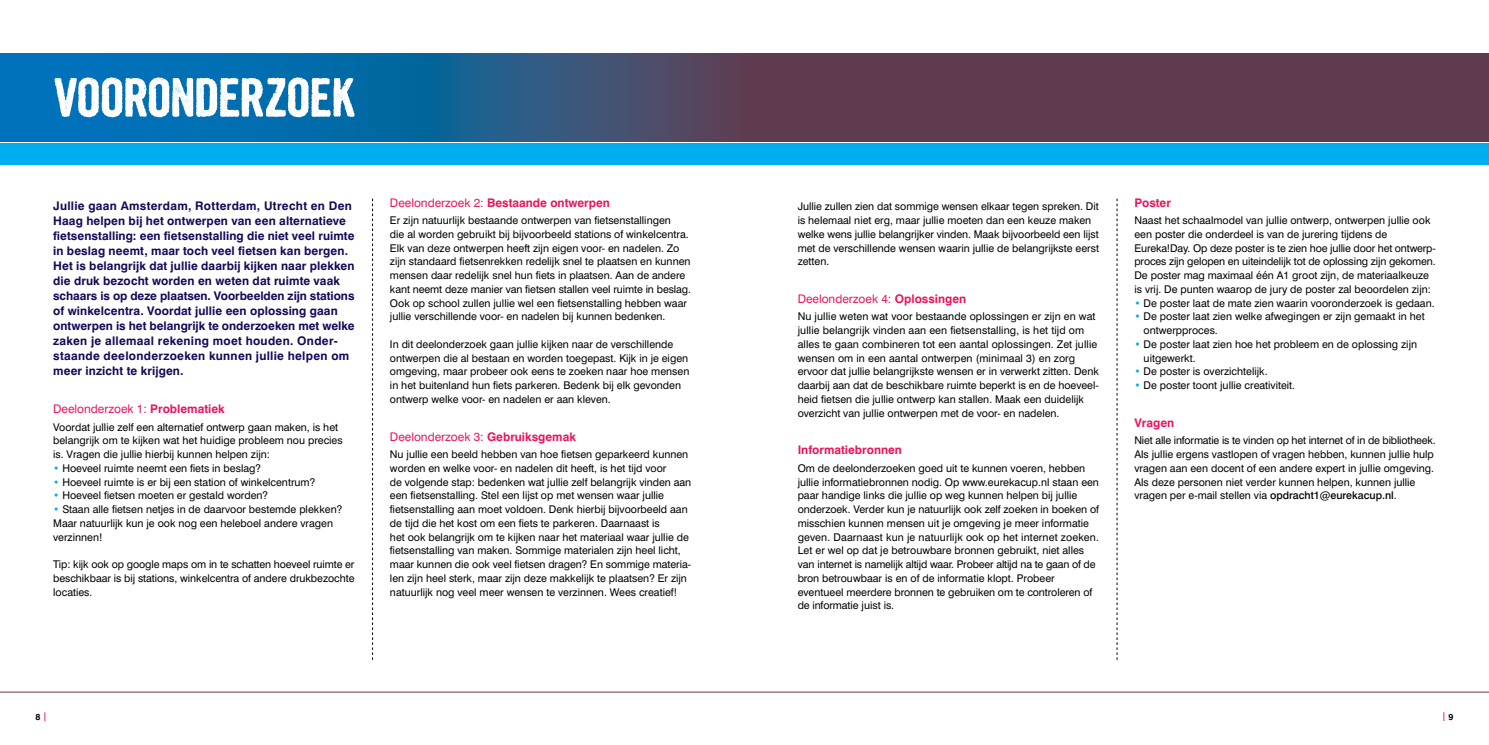
<style>
.page{position:relative;width:1489px;height:745px;background:#fff}
.page>*{position:absolute;margin:0;border:0;box-sizing:border-box;transform-origin:0 0}
.t1{font:700 11.88px/15px "Swiss 721 BT";letter-spacing:.01em;color:#150958}
.t2{font:11.88px "Swiss 721 BT";color:#ed145b}
.t3{font:700 11.88px "Swiss 721 BT";color:#ed145b}
.t4{font:10.62px/13.8px "Swiss 721 BT";color:#000}
.t5{font:700 8.75px "Swiss 721 BT";color:#000}
.t6{font:700 8.75px "Swiss 721 BT";color:#ed145b}
.s1{font-weight:700}
.s2{color:#00aeef}
.s3{font-weight:400}
.s4{font-weight:500}
.s5{color:#ed145b}
.s6{color:#000}
</style>
<div class="page">
<svg style="left:0;top:53px;width:744px;height:89px;background:#1e6092"></svg>
<div style="left:744px;top:53px;width:744px;height:89px;background:#5f3b4f"></div>
<hr style="left:0;top:691px;width:1488px;height:1px;background:#5f3b4f">
<svg style="left:372px;top:198px;width:1px;height:461px"></svg>
<svg style="left:1116px;top:198px;width:1px;height:461px"></svg>
<svg style="left:54px;top:77px;width:300px;height:40px"></svg>
<div style="left:0;top:144px;width:1488px;height:21px;background:#00aeef"></div>
<p class="t1" style="left:53px;top:198px;width:303px">Jullie gaan Amsterdam, Rotterdam, Utrecht en Den Haag helpen bij het ontwerpen van een alternatieve fietsenstalling: een fietsenstalling die niet veel ruimte in beslag neemt, maar toch veel fietsen kan bergen.<br>Het is belangrijk dat jullie daarbij kijken naar plekken die druk bezocht worden en weten dat ruimte vaak schaars is op deze plaatsen. Voorbeelden zijn stations of winkelcentra. Voordat jullie een oplossing gaan ontwerpen is het belangrijk te onderzoeken met welke zaken je allemaal rekening moet houden. Onder&shy;staande deelonderzoeken kunnen jullie helpen om meer inzicht te krijgen.</p>
<p class="t2" style="left:53px;top:401px;width:173px">Deelonderzoek 1: <span class="s1">Problematiek</span></p>
<p class="t4" style="left:53px;top:419px;width:291px">Voordat jullie zelf een alternatief ontwerp gaan maken, is het belangrijk om te kijken wat het huidige probleem nou precies is. Vragen die jullie hierbij kunnen helpen zijn:</p>
<p class="t4" style="left:53px;top:461px;width:209px"><span class="s2">•</span> Hoeveel ruimte neemt een fiets in beslag?</p>
<p class="t4" style="left:53px;top:474px;width:263px"><span class="s2">•</span> Hoeveel ruimte is er bij een station of winkelcentrum?</p>
<p class="t4" style="left:53px;top:488px;width:216px"><span class="s2">•</span> Hoeveel fietsen moeten er gestald worden?</p>
<p class="t4" style="left:53px;top:502px;width:290px"><span class="s2">•</span> Staan alle fietsen netjes in de daarvoor bestemde plekken?<br>Maar natuurlijk kun je ook nog een heleboel andere vragen verzinnen!</p>
<p class="t4" style="left:53px;top:557px;width:303px;text-align:justify">Tip: kijk ook op google maps om in te schatten hoeveel ruimte er beschikbaar is bij stations, winkelcentra of andere drukbezochte locaties.</p>
<p class="t3" style="left:390px;top:195px;width:221px"><span class="s3">Deelonderzoek 2:</span> Bestaande ontwerpen</p>
<p class="t4" style="left:390px;top:213px;width:303px">Er zijn natuurlijk bestaande ontwerpen van fietsenstallingen<br>die al worden gebruikt bij bijvoorbeeld stations of winkelcentra.<br>Elk van deze ontwerpen heeft zijn eigen voor- en nadelen. Zo zijn standaard fietsenrekken redelijk snel te plaatsen en kunnen mensen daar redelijk snel hun fiets in plaatsen. Aan de andere kant neemt deze manier van fietsen stallen veel ruimte in beslag.<br>Ook op school zullen jullie wel een fietsenstalling hebben waar jullie verschillende voor- en nadelen bij kunnen bedenken.</p>
<p class="t4" style="left:390px;top:337px;width:301px">In dit deelonderzoek gaan jullie kijken naar de verschillende ontwerpen die al bestaan en worden toegepast. Kijk in je eigen omgeving, maar probeer ook eens te zoeken naar hoe mensen in het buitenland hun fiets parkeren. Bedenk bij elk gevonden ontwerp welke voor- en nadelen er aan kleven.</p>
<p class="t2" style="left:390px;top:429px;width:187px">Deelonderzoek 3: <span class="s1">Gebruiksgemak</span></p>
<p class="t4" style="left:390px;top:447px;width:303px">Nu jullie een beeld hebben van hoe fietsen geparkeerd kunnen worden en welke voor- en nadelen dit heeft, is het tijd voor<br>de volgende stap: bedenken wat jullie zelf belangrijk vinden aan een fietsenstalling. Stel een lijst op met wensen waar jullie fietsenstalling aan moet voldoen. Denk hierbij bijvoorbeeld aan de tijd die het kost om een fiets te parkeren. Daarnaast is<br>het ook belangrijk om te kijken naar het materiaal waar jullie de fietsenstalling van maken. Sommige materialen zijn heel licht, maar kunnen die ook veel fietsen dragen? En sommige materia&shy;len zijn heel sterk, maar zijn deze makkelijk te plaatsen? Er zijn natuurlijk nog veel meer wensen te verzinnen. Wees creatief!</p>
<p class="t4" style="left:797px;top:199px;width:303px">Jullie zullen zien dat sommige wensen elkaar tegen spreken. Dit is helemaal niet erg, maar jullie moeten dan een keuze maken welke wens jullie belangrijker vinden. Maak bijvoorbeeld een lijst met de verschillende wensen waarin jullie de belangrijkste eerst zetten.</p>
<p class="t2" style="left:797px;top:291px;width:170px">Deelonderzoek 4: <span class="s1">Oplossingen</span></p>
<p class="t4" style="left:797px;top:309px;width:303px">Nu jullie weten wat voor bestaande oplossingen er zijn en wat jullie belangrijk vinden aan een fietsenstalling, is het tijd om alles te gaan combineren tot een aantal oplossingen. Zet jullie wensen om in een aantal ontwerpen (minimaal 3) en zorg ervoor dat jullie belangrijkste wensen er in verwerkt zitten. Denk daarbij aan dat de beschikbare ruimte beperkt is en de hoeveel&shy;heid fietsen die jullie ontwerp kan stallen. Maak een duidelijk overzicht van jullie ontwerpen met de voor- en nadelen.</p>
<p class="t3" style="left:797px;top:442px;width:106px">Informatiebronnen</p>
<p class="t4" style="left:797px;top:461px;width:303px">Om de deelonderzoeken goed uit te kunnen voeren, hebben jullie informatiebronnen nodig. Op www.eurekacup.nl staan een paar handige links die jullie op weg kunnen helpen bij jullie onderzoek. Verder kun je natuurlijk ook zelf zoeken in boeken of misschien kunnen mensen uit je omgeving je meer informatie geven. Daarnaast kun je natuurlijk ook op het internet zoeken.<br>Let er wel op dat je betrouwbare bronnen gebruikt, niet alles van internet is namelijk altijd waar. Probeer altijd na te gaan of de bron betrouwbaar is en of de informatie klopt. Probeer eventueel meerdere bronnen te gebruiken om te controleren of de informatie juist is.</p>
<p class="t3" style="left:1134px;top:195px;width:38px">Poster</p>
<p class="t4" style="left:1134px;top:213px;width:303px">Naast het schaalmodel van jullie ontwerp, ontwerpen jullie ook een poster die onderdeel is van de jurering tijdens de Eureka!Day. Op deze poster is te zien hoe jullie door het ontwerp&shy;proces zijn gelopen en uiteindelijk tot de oplossing zijn gekomen.<br>De poster mag maximaal één A1 groot zijn, de materiaalkeuze is vrij. De punten waarop de jury de poster zal beoordelen zijn:</p>
<p class="t4" style="left:1134px;top:296px;width:302px"><span class="s2">•</span> De poster laat de mate zien waarin vooronderzoek is gedaan.</p>
<p class="t4" style="left:1143px;top:309px;width:282px;text-indent:-9px"><span class="s2">•</span> De poster laat zien welke afwegingen er zijn gemaakt in het ontwerpproces.</p>
<p class="t4" style="left:1143px;top:337px;width:275px;text-indent:-9px"><span class="s2">•</span> De poster laat zien hoe het probleem en de oplossing zijn uitgewerkt.</p>
<p class="t4" style="left:1134px;top:364px;width:135px"><span class="s2">•</span> De poster is overzichtelijk.</p>
<p class="t4" style="left:1134px;top:378px;width:162px"><span class="s2">•</span> De poster toont jullie creativiteit.</p>
<p class="t3" style="left:1134px;top:415px;width:41px">Vragen</p>
<p class="t4" style="left:1134px;top:433px;width:303px">Niet alle informatie is te vinden op het internet of in de bibliotheek.<br>Als jullie ergens vastlopen of vragen hebben, kunnen jullie hulp vragen aan een docent of een andere expert in jullie omgeving.<br>Als deze personen niet verder kunnen helpen, kunnen jullie vragen per e-mail stellen via <span class="s4">opdracht1@eurekacup.nl</span>.</p>
<p class="t5" style="left:35px;top:711px;width:13px">8 <span class="s5">|</span></p>
<p class="t6" style="left:1441px;top:710px;width:13px">| <span class="s6">9</span></p>
</div>
